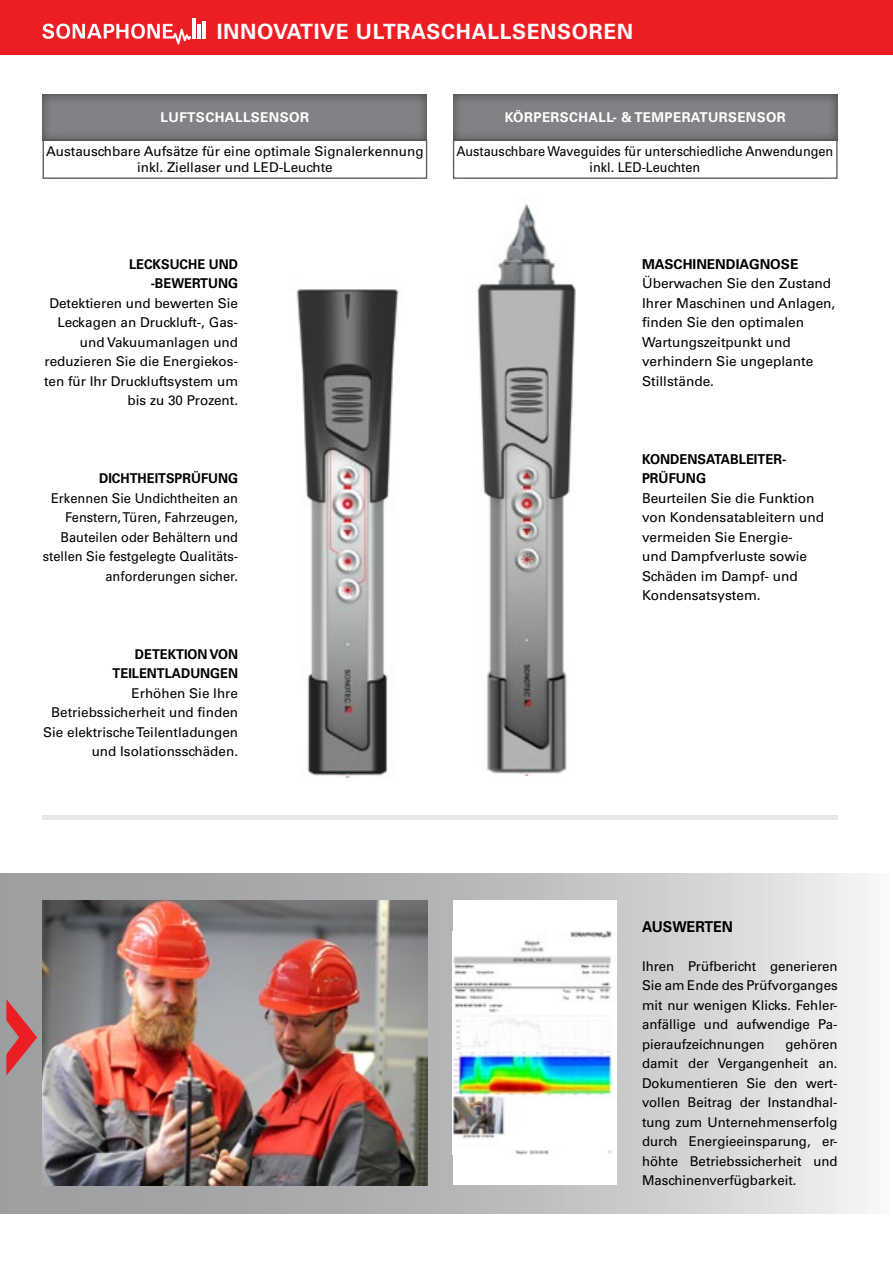
<style>
.page{position:relative;width:893px;height:1263px;background:#fff}
.page>*{position:absolute;margin:0;border:0;box-sizing:border-box;transform-origin:0 0}
.t1{font:700 21px "Univers LT Std";letter-spacing:.03em;color:#fff}
.t2{font:700 15px "Univers LT Std";color:#000;scale:.95 1}
.t3{font:13.65px/19.5px "Univers LT Std";color:#000}
.t4{font:13.65px/19.5px "Univers LT Std";color:#000;scale:.95 1}
.t5{font:700 13.65px/19.5px "Univers LT Std";color:#000;scale:.95 1}
.t6{font:700 13.65px "Univers LT Std";color:#000}
.t7{font:13.5px/19.5px "Univers LT Std";color:#000;text-align:right}
.t8{font:13.5px/19.5px "Univers LT Std";color:#000;text-align:right;scale:.95 1}
.t9{font:13.5px/16.2px "Univers LT Std";color:#000;text-align:center;scale:.94 1}
.t10{font:700 13.5px/19.5px "Univers LT Std";color:#000;text-align:right;scale:.95 1}
.t11{font:700 13.5px "Univers LT Std";letter-spacing:.03em;color:#fff}
</style>
<div class="page">
<div style="left:28px;top:81px;width:412px;height:60px;background:#000;opacity:.5"></div>
<div style="left:438px;top:81px;width:412px;height:60px;background:#000;opacity:.5"></div>
<img style="left:296px;top:289px;width:103px;height:487px">
<img style="left:477px;top:204px;width:99px;height:570px">
<div style="left:29px;top:126px;width:411px;height:54px;background:#000;opacity:.5"></div>
<div style="left:439px;top:126px;width:411px;height:54px;background:#000;opacity:.5"></div>
<svg style="left:0;top:873px;width:868px;height:340px;background:#cacacb"></svg>
<img style="left:42px;top:900px;width:385px;height:285px">
<div style="left:453px;top:900px;width:163px;height:285px;background:#fff"></div>
<img style="left:453px;top:931px;width:161px;height:223px">
<svg style="left:6px;top:999px;width:31px;height:77px;background:#bd6a6e"></svg>
<div style="left:0;top:0;width:893px;height:54px;background:#ed1d24"></div>
<hr style="left:42px;top:815px;width:796px;height:4px;background:#e6e7e8">
<svg style="left:42px;top:19px;width:163px;height:26px"></svg>
<h1 class="t1" style="left:217px;top:19px;width:418px">INNOVATIVE ULTRASCHALLSENSOREN</h1>
<p class="t11" style="left:161px;top:109px;width:150px">LUFTSCHALLSENSOR</p>
<p class="t11" style="left:505px;top:109px;width:283px">KÖRPERSCHALL- &amp; TEMPERATURSENSOR</p>
<p class="t9" style="left:456px;top:143px;width:403px">Austauschbare Waveguides für unterschiedliche Anwendungen inkl. LED-Leuchten</p>
<p class="t7" style="left:46px;top:143px;width:379px;line-height:16.2px;text-align:center">Austauschbare Aufsätze für eine optimale Signalerkennung inkl. Ziellaser und LED-Leuchte</p>
<p class="t10" style="left:129px;top:254px;width:116px">LECKSUCHE UND -BEWERTUNG</p>
<p class="t7" style="left:44px;top:293px;width:195px">Detektieren und bewerten Sie<br>Leckagen an Druckluft-, Gas&shy;und Vakuumanlagen und reduzieren Sie die Energiekos&shy;ten für Ihr Druckluftsystem um bis zu 30 Prozent.</p>
<p class="t10" style="left:99px;top:469px;width:148px">DICHTHEITSPRÜFUNG</p>
<p class="t8" style="left:43px;top:488px;width:207px">Erkennen Sie Undichtheiten an<br>Fenstern, Türen, Fahrzeugen,<br>Bauteilen oder Behältern und stellen Sie festgelegte Qualitäts&shy;anforderungen sicher.</p>
<p class="t10" style="left:113px;top:644px;width:134px">DETEKTION VON<br>TEILENTLADUNGEN</p>
<p class="t7" style="left:43px;top:683px;width:196px">Erhöhen Sie Ihre<br>Betriebssicherheit und finden<br>Sie elektrische Teilentladungen und Isolationsschäden.</p>
<p class="t6" style="left:642px;top:256px;width:158px">MASCHINENDIAGNOSE</p>
<p class="t3" style="left:642px;top:273px;width:195px">Überwachen Sie den Zustand<br>Ihrer Maschinen und Anlagen, finden Sie den optimalen<br>Wartungszeitpunkt und verhindern Sie ungeplante<br>Stillstände.</p>
<p class="t5" style="left:642px;top:449px;width:153px">KONDENSATABLEITER-<br>PRÜFUNG</p>
<p class="t4" style="left:642px;top:488px;width:193px">Beurteilen Sie die Funktion von Kondensatableitern und vermeiden Sie Energie-<br>und Dampfverluste sowie<br>Schäden im Dampf- und<br>Kondensatsystem.</p>
<p class="t2" style="left:642px;top:917px;width:97px">AUSWERTEN</p>
<p class="t7" style="left:642px;top:956px;width:197px;text-align:justify">Ihren Prüfbericht generieren Sie am Ende des Prüfvorganges mit nur wenigen Klicks. Fehler&shy;anfällige und aufwendige Pa&shy;pieraufzeichnungen</p>
<p class="t7" style="left:642px;top:1034px;width:197px;text-align:justify;text-indent:143px">gehören damit der Vergangenheit an.<br>Dokumentieren Sie den wert&shy;vollen Beitrag der Instandhal&shy;tung zum Unternehmenserfolg durch Energieeinsparung, er&shy;höhte Betriebssicherheit und Maschinenverfügbarkeit.</p>
</div>
